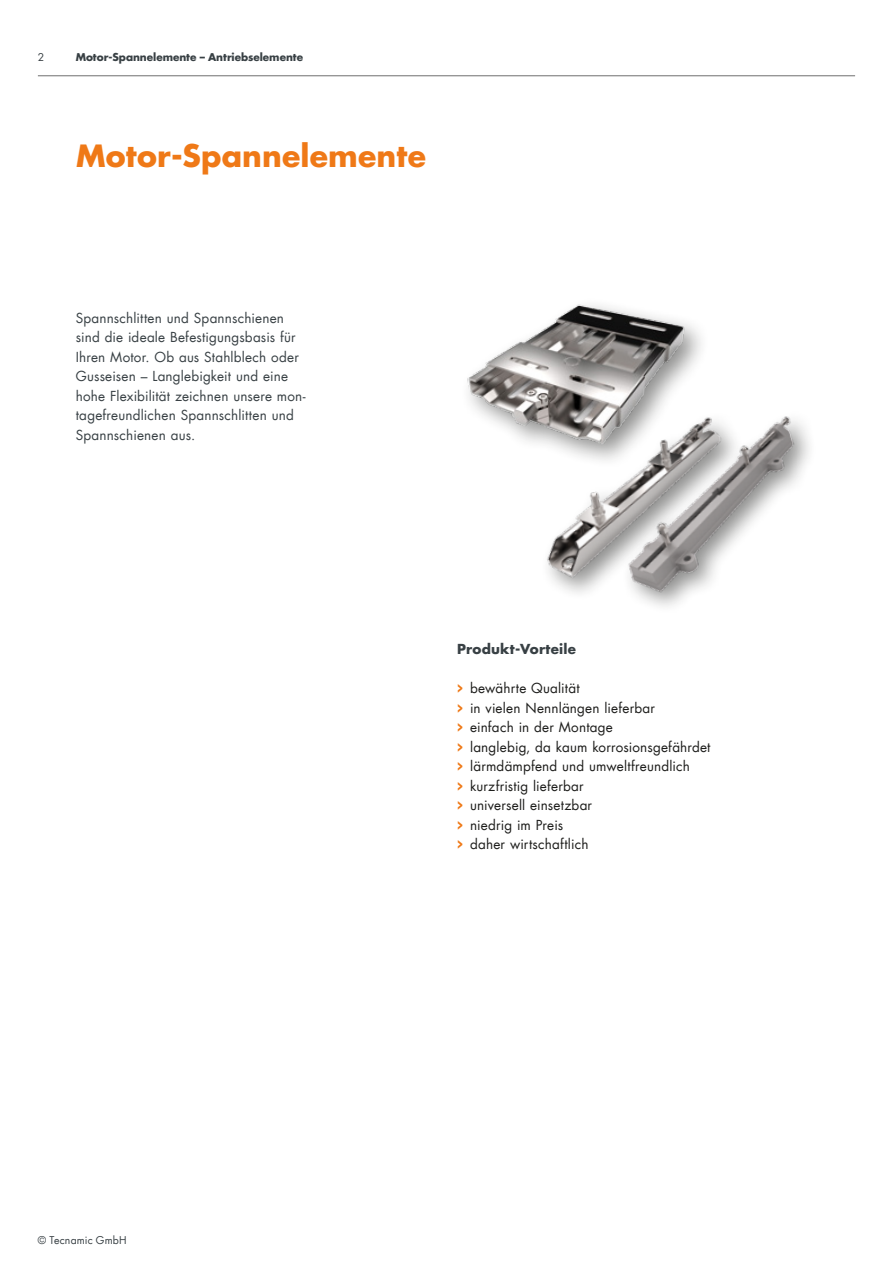
<style>
.page{position:relative;width:893px;height:1263px;background:#fff}
.page>*{position:absolute;margin:0;border:0;box-sizing:border-box;transform-origin:0 0}
.t1{font:700 30px "Futura Com";letter-spacing:.005em;color:#ef7917}
.t2{font:13.5px/19.5px "Futura Com";letter-spacing:.015em;color:#1d1d1b}
.t3{font:13.5px/19.5px "Futura Com";letter-spacing:.015em;color:#384044}
.t4{font:700 13.5px "Futura Com";letter-spacing:.015em;color:#384044}
.t5{font:700 10.5px "Futura Com";letter-spacing:-.005em;color:#384044}
.t6{font:10.5px "Futura Com";letter-spacing:.01em;color:#384044}
.s1{font-family:"Interstate";font-weight:700;color:#ef7917}
</style>
<div class="page">
<hr style="left:38px;top:75px;width:817px;height:1px;background:#6f6f6f">
<div style="left:459px;top:296px;width:250px;height:173px;background:#1d1d1b;opacity:.5"></div>
<img style="left:459px;top:296px;width:236px;height:163px">
<img style="left:616px;top:381px;width:194px;height:226px">
<div style="left:539px;top:410px;width:206px;height:191px;background:#1d1d1b;opacity:.5"></div>
<img style="left:487px;top:406px;width:239px;height:194px">
<p class="t6" style="left:38px;top:50px;width:8px">2</p>
<p class="t5" style="left:76px;top:49px;width:229px">Motor-Spannelemente – Antriebselemente</p>
<h1 class="t1" style="left:76px;top:132px;width:351px">Motor-Spannelemente</h1>
<p class="t3" style="left:76px;top:308px;width:231px">Spannschlitten und Spannschienen sind die ideale Befestigungsbasis für Ihren Motor. Ob aus Stahlblech oder Gusseisen – Langlebigkeit und eine hohe Flexibilität zeichnen unsere mon&shy;tagefreundlichen Spannschlitten und Spannschienen aus.</p>
<p class="t4" style="left:457px;top:639px;width:121px">Produkt-Vorteile</p>
<p class="t2" style="left:457px;top:678px;width:255px"><span class="s1">&gt;</span> bewährte Qualität<br><span class="s1">&gt;</span> in vielen Nennlängen lieferbar<br><span class="s1">&gt;</span> einfach in der Montage<br><span class="s1">&gt;</span> langlebig, da kaum korrosionsgefährdet <span class="s1">&gt;</span> lärmdämpfend und umweltfreundlich<br><span class="s1">&gt;</span> kurzfristig lieferbar<br><span class="s1">&gt;</span> universell einsetzbar<br><span class="s1">&gt;</span> niedrig im Preis<br><span class="s1">&gt;</span> daher wirtschaftlich</p>
<p class="t6" style="left:38px;top:1233px;width:90px">© Tecnamic GmbH</p>
</div>
